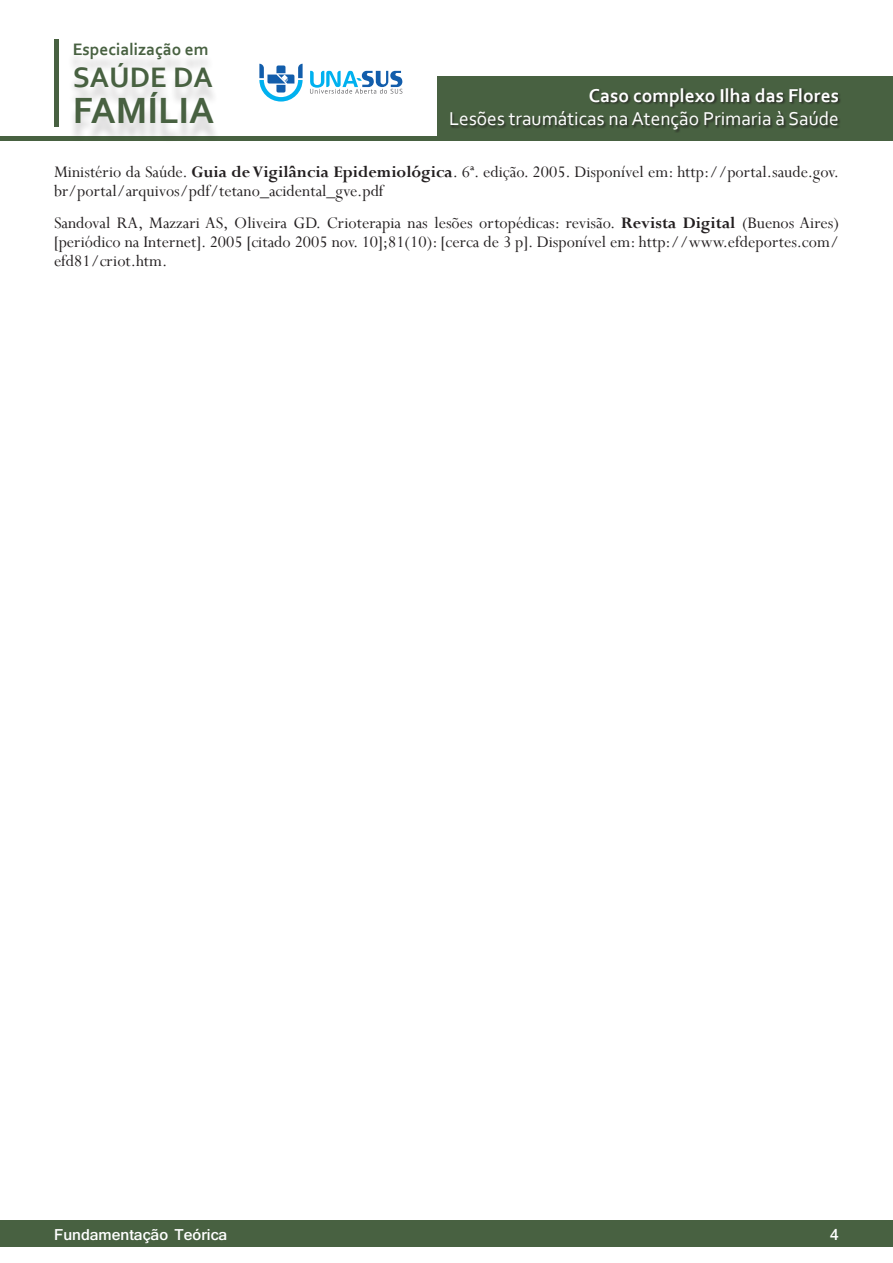
<style>
.page{position:relative;width:893px;height:1263px;background:#fff}
.page>*{position:absolute;margin:0;border:0;box-sizing:border-box;transform-origin:0 0}
.t1{font:700 38.25px "Corbel";color:#486141}
.t2{font:700 29.55px "Corbel";color:#486141}
.t3{font:19.5px "Corbel";color:#fff}
.t4{font:700 19.5px "Corbel";color:#fff}
.Referencia_Bibliogra{font:18px/19.2px "Perpetua";color:#231f20}
.t5{font:700 17.4px "Corbel";color:#486141}
.t6{font:700 16.5px "Shruti";color:#fff}
.s1{font-weight:700}
</style>
<div class="page">
<hr style="left:0;top:136px;width:893px;height:4px;background:#486141">
<div style="left:438px;top:77px;width:455px;height:63px;background:#486141"></div>
<div style="left:0;top:1220px;width:893px;height:27px;background:#486141"></div>
<div style="left:450px;top:88px;width:391px;height:45px;background:#231f20;opacity:.75"></div>
<div style="left:54px;top:39px;width:5px;height:87px;background:#486141"></div>
<div style="left:67px;top:49px;width:153px;height:94px;background:#231f20;opacity:.2"></div>
<svg style="left:259px;top:64px;width:44px;height:38px"></svg>
<svg style="left:310px;top:71px;width:92px;height:23px"></svg>
<p class="t5" style="left:73px;top:38px;width:137px">Especialização em</p>
<h2 class="t2" style="left:73px;top:58px;width:142px">SAÚDE DA</h2>
<h1 class="t1" style="left:73px;top:87px;width:143px">FAMÍLIA</h1>
<p class="t4" style="left:589px;top:84px;width:252px">Caso complexo Ilha das Flores</p>
<p class="t3" style="left:449px;top:107px;width:391px">Lesões traumáticas na Atenção Primaria à Saúde</p>
<p class="Referencia_Bibliogra" style="left:54px;top:162px;width:786px">Ministério da Saúde. <span class="s1">Guia de Vigilância Epidemiológica</span>. 6ª. edição. 2005. Disponível em: http://portal.saude.gov. br/portal/arquivos/pdf/tetano_acidental_gve.pdf</p>
<p class="Referencia_Bibliogra" style="left:54px;top:213px;width:786px;text-align:justify">Sandoval RA, Mazzari AS, Oliveira GD. Crioterapia nas lesões ortopédicas: revisão. <span class="s1">Revista Digital</span> (Buenos Aires) [periódico na Internet]. 2005 [citado 2005 nov. 10];81(10): [cerca de 3 p]. Disponível em: http://www.efdeportes.com/ efd81/criot.htm.</p>
<p class="t6" style="left:54px;top:1225px;width:175px">Fundamentação Teórica</p>
<p class="t6" style="left:830px;top:1225px;width:10px">4</p>
</div>
